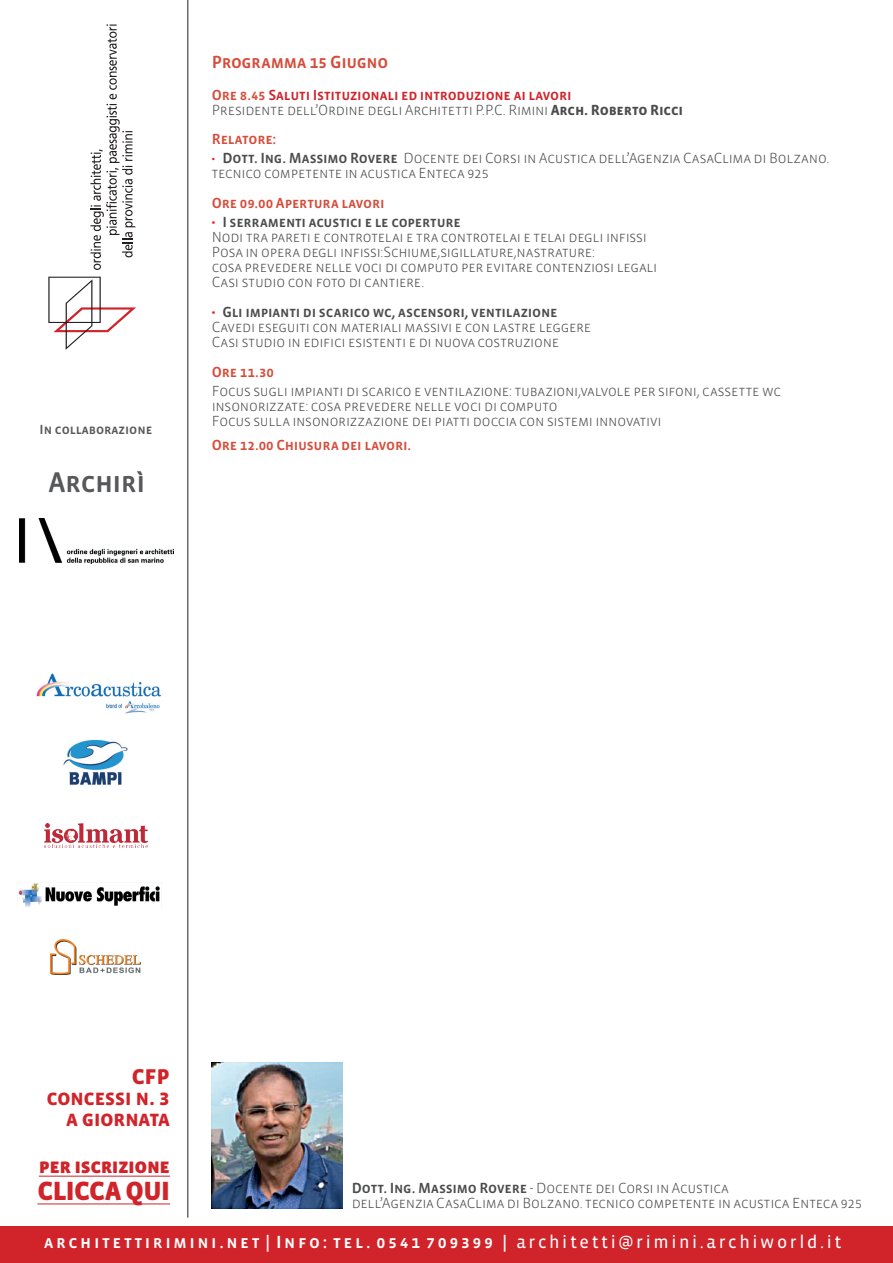
<style>
.page{position:relative;width:893px;height:1263px;background:#fff}
.page>*{position:absolute;margin:0;border:0;box-sizing:border-box;transform-origin:0 0}
.t1{font:29.25px "Vista Sans SC Med";letter-spacing:-.02em;color:#57585a}
.t2{font:27px "Vista Sans SC Black";letter-spacing:-.025em;color:#d1232a}
.t3{font:27px "Vista Sans SC Bold";color:#d1232a}
.t4{font:22.5px/21px "Vista Sans SC Bold";letter-spacing:-.03em;color:#d1232a;text-align:right}
.t5{font:21px "Vista Sans SC Black";letter-spacing:-.02em;color:#d1232a}
.t6{font:18px "Vista Sans SC Med";letter-spacing:.145em;color:#fff}
.t7{font:18px "Vista Sans SC Med";letter-spacing:-.02em;color:#d64c3a}
.t8{font:15px/15px "Vista Sans SC Light";letter-spacing:-.015em;color:#4b4c4d}
.t9{font:15px/19.2px "Vista Sans SC Med";letter-spacing:-.01em;color:#4b4c4d}
.t10{font:15px "Vista Sans SC Med";letter-spacing:-.01em;color:#d1232a}
.t11{font:15px "Vista Sans SC Med";letter-spacing:-.015em;color:#d64c3a}
.t12{font:13.5px "Vista Sans SC Med";color:#57585a}
.s1{color:#d64c3a}
.s2{font-family:"Vista Sans SC Bold"}
.s3{font-family:"Vista Sans SC Black";font-size:13.5px;color:#ee1d23}
.s4{font-family:"Vista Sans SC Med"}
.s5{font-family:"Vista Sans SC Black";color:#ee1d23}
.s6{font-family:"Vista Sans Reg"}
</style>
<div class="page">
<hr style="left:39px;top:1176px;width:131px;height:1px;background:#d1232a">
<hr style="left:37px;top:1204px;width:133px;height:1px;background:#d1232a">
<div style="left:0;top:1227px;width:893px;height:36px;background:#d1232a"></div>
<hr style="left:187px;top:0;width:1px;height:1217px;background:#231f20">
<svg style="left:48px;top:277px;width:88px;height:73px"></svg>
<svg style="left:90px;top:24px;width:45px;height:246px"></svg>
<img style="left:20px;top:518px;width:154px;height:45px">
<img style="left:63px;top:739px;width:65px;height:46px">
<img style="left:44px;top:823px;width:103px;height:24px">
<img style="left:36px;top:673px;width:126px;height:41px">
<img style="left:51px;top:939px;width:90px;height:35px">
<img style="left:18px;top:883px;width:142px;height:24px">
<img style="left:212px;top:1062px;width:130px;height:147px">
<p class="t12" style="left:40px;top:422px;width:114px">In collaborazione</p>
<h1 class="t1" style="left:48px;top:468px;width:98px">Archirì</h1>
<p class="t7" style="left:212px;top:53px;width:178px">Programma 15 Giugno</p>
<p class="t10" style="left:212px;top:87px;width:361px"><span class="s1">Ore 8.45</span> Saluti Istituzionali ed introduzione ai lavori</p>
<p class="t8" style="left:212px;top:103px;width:473px">Presidente dell’Ordine degli Architetti P.P.C. Rimini <span class="s2">Arch. Roberto Ricci</span></p>
<p class="t11" style="left:212px;top:131px;width:66px">Relatore:</p>
<p class="t8" style="left:212px;top:151px;width:619px"><span class="s3">·</span> <span class="s4">Dott. Ing. Massimo Rovere</span> Docente dei Corsi in Acustica dell’Agenzia CasaClima di Bolzano. tecnico competente in acustica Enteca 925</p>
<p class="t9" style="left:212px;top:194px;width:251px"><span class="s1">Ore 09.00 Apertura lavori<br></span><span class="s5">·</span> I serramenti acustici e le coperture</p>
<p class="t8" style="left:212px;top:230px;width:447px">Nodi tra pareti e controtelai e tra controtelai e telai degli infissi Posa in opera degli infissi:Schiume,sigillature,nastrature:<br>cosa prevedere nelle voci di computo per evitare contenziosi legali Casi studio con foto di cantiere.</p>
<p class="t9" style="left:212px;top:303px;width:347px"><span class="s5">·</span> Gli impianti di scarico wc, ascensori, ventilazione</p>
<p class="t8" style="left:212px;top:320px;width:381px">Cavedi eseguiti con materiali massivi e con lastre leggere<br>Casi studio in edifici esistenti e di nuova costruzione</p>
<p class="t11" style="left:212px;top:364px;width:64px">Ore 11.30</p>
<p class="t8" style="left:212px;top:384px;width:571px">Focus sugli impianti di scarico e ventilazione: tubazioni,valvole per sifoni, cassette wc insonorizzate: cosa prevedere nelle voci di computo<br>Focus sulla insonorizzazione dei piatti doccia con sistemi innovativi</p>
<p class="t11" style="left:212px;top:437px;width:201px">Ore 12.00 Chiusura dei lavori.</p>
<h2 class="t3" style="left:131px;top:1061px;width:40px">cfp</h2>
<h3 class="t4" style="left:46px;top:1087px;width:125px">concessi n. 3 a giornata</h3>
<h3 class="t5" style="left:39px;top:1155px;width:133px">per iscrizione</h3>
<h2 class="t2" style="left:37px;top:1177px;width:134px">CLICCA QUI</h2>
<p class="t6" style="left:44px;top:1233px;width:799px">architettirimini.net | Info: tel. 0541 709399 | <span class="s6">architetti@rimini.archiworld.it</span></p>
<p class="t8" style="left:352px;top:1181px;width:512px"><span class="s4">Dott. Ing. Massimo Rovere</span> - Docente dei Corsi in Acustica<br>dell’Agenzia CasaClima di Bolzano. tecnico competente in acustica Enteca 925</p>
</div>
